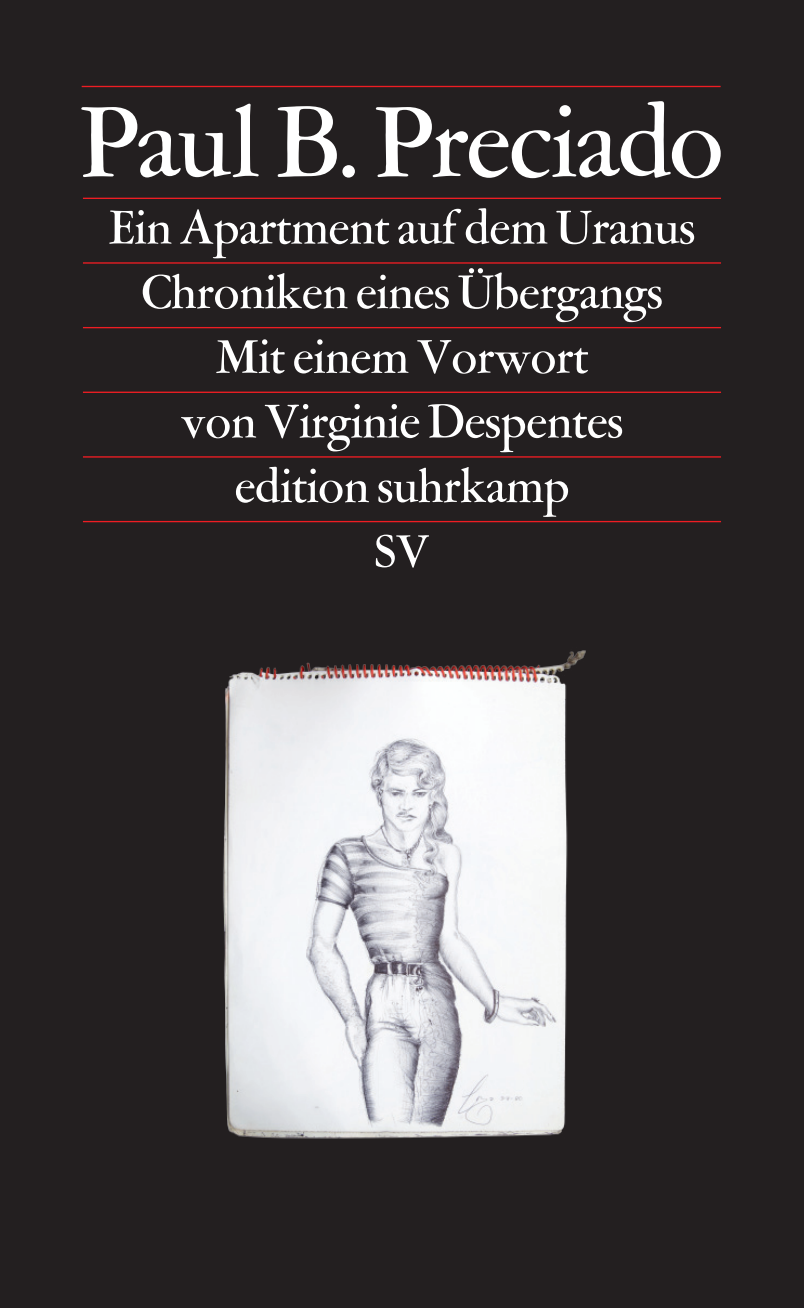
<style>
.page{position:relative;width:804px;height:1308px;background:#fff}
.page>*{position:absolute;margin:0;border:0;box-sizing:border-box;transform-origin:0 0}
.t1{font:500 112.5px "Garamont Amst SH";letter-spacing:-.01em;color:#fff}
.t2{font:500 52.88px/64.6px "Garamont Amst SH";color:#fff;text-align:center}
.t3{font:500 50.85px "Garamont Amst SH";color:#fff}
</style>
<div class="page">
<div style="left:0;top:0;width:804px;height:1307px;background:#231f20"></div>
<hr style="left:83px;top:198px;width:638px;height:1px;background:#ee1d23">
<hr style="left:83px;top:262px;width:638px;height:2px;background:#ee1d23">
<hr style="left:83px;top:327px;width:638px;height:1px;background:#ee1d23">
<hr style="left:83px;top:391px;width:638px;height:2px;background:#ee1d23">
<hr style="left:83px;top:456px;width:638px;height:1px;background:#ee1d23">
<hr style="left:83px;top:521px;width:638px;height:1px;background:#ee1d23">
<img style="left:214px;top:647px;width:375px;height:497px">
<hr style="left:82px;top:86px;width:638px;height:1px;background:#ee1d23">
<h1 class="t1" style="left:80px;top:88px;width:644px">Paul B. Preciado</h1>
<p class="t2" style="left:109px;top:198px;width:587px">Ein Apartment auf dem Uranus<br>Chroniken eines Übergangs<br>Mit einem Vorwort<br>von Virginie Despentes edition suhrkamp</p>
<p class="t3" style="left:375px;top:526px;width:56px">SV</p>
</div>
